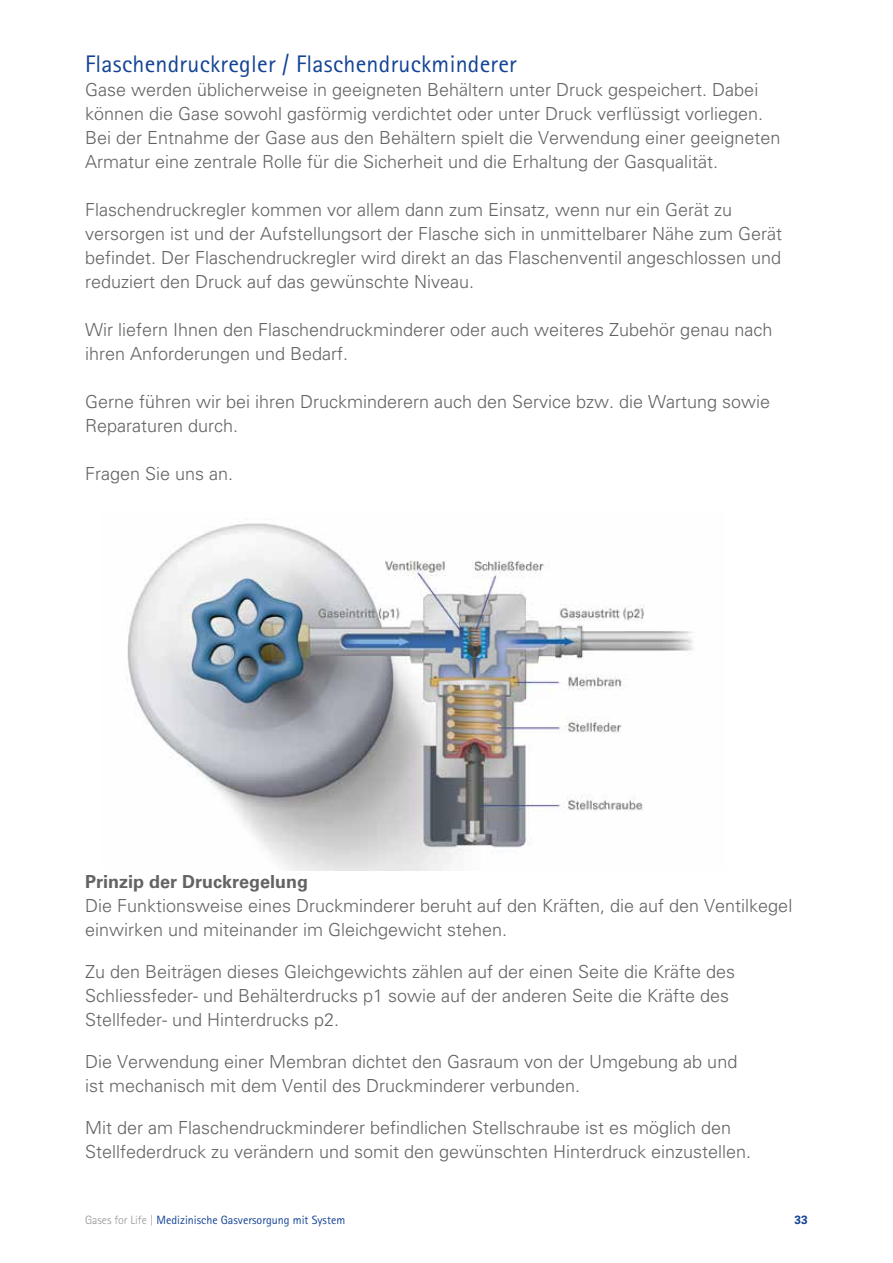
<style>
.page{position:relative;width:893px;height:1263px;background:#fff}
.page>*{position:absolute;margin:0;border:0;box-sizing:border-box;transform-origin:0 0}
.t1{font:24px "Rotis Sans Serif";letter-spacing:.01em;color:#134395}
.t2{font:300 18px/24px "Univers LTCE";color:#646363}
.t3{font:700 18px "Univers LTCE";color:#646363}
.t4{font:12px "Rotis Sans Serif";color:#134395}
.t5{font:700 12px "Univers LTCE";color:#134395}
.s1{font-weight:300;color:#929292}
</style>
<div class="page">
<img style="left:126px;top:523px;width:568px;height:347px">
<h1 class="t1" style="left:85px;top:50px;width:433px">Flaschendruckregler / Flaschendruckminderer</h1>
<p class="t2" style="left:85px;top:78px;width:697px">Gase werden üblicherweise in geeigneten Behältern unter Druck gespeichert. Dabei können die Gase sowohl gasförmig verdichtet oder unter Druck verflüssigt vorliegen.<br>Bei der Entnahme der Gase aus den Behältern spielt die Verwendung einer geeigneten Armatur eine zentrale Rolle für die Sicherheit und die Erhaltung der Gasqualität.</p>
<p class="t2" style="left:85px;top:198px;width:699px">Flaschendruckregler kommen vor allem dann zum Einsatz, wenn nur ein Gerät zu versorgen ist und der Aufstellungsort der Flasche sich in unmittelbarer Nähe zum Gerät befindet. Der Flaschendruckregler wird direkt an das Flaschenventil angeschlossen und reduziert den Druck auf das gewünschte Niveau.</p>
<p class="t2" style="left:85px;top:318px;width:689px">Wir liefern Ihnen den Flaschendruckminderer oder auch weiteres Zubehör genau nach ihren Anforderungen und Bedarf.</p>
<p class="t2" style="left:85px;top:390px;width:687px">Gerne führen wir bei ihren Druckminderern auch den Service bzw. die Wartung sowie<br>Reparaturen durch.</p>
<p class="t2" style="left:85px;top:462px;width:150px">Fragen Sie uns an.</p>
<p class="t3" style="left:85px;top:871px;width:225px">Prinzip der Druckregelung</p>
<p class="t2" style="left:85px;top:894px;width:709px">Die Funktionsweise eines Druckminderer beruht auf den Kräften, die auf den Ventilkegel einwirken und miteinander im Gleichgewicht stehen.</p>
<p class="t2" style="left:85px;top:960px;width:652px">Zu den Beiträgen dieses Gleichgewichts zählen auf der einen Seite die Kräfte des<br>Schliessfeder- und Behälterdrucks p1 sowie auf der anderen Seite die Kräfte des<br>Stellfeder- und Hinterdrucks p2.</p>
<p class="t2" style="left:85px;top:1050px;width:654px">Die Verwendung einer Membran dichtet den Gasraum von der Umgebung ab und ist mechanisch mit dem Ventil des Druckminderer verbunden.</p>
<p class="t2" style="left:85px;top:1116px;width:668px">Mit der am Flaschendruckminderer befindlichen Stellschraube ist es möglich den<br>Stellfederdruck zu verändern und somit den gewünschten Hinterdruck einzustellen.</p>
<p class="t4" style="left:85px;top:1213px;width:262px"><span class="s1">Gases for Life |</span> Medizinische Gasversorgung mit System</p>
<p class="t5" style="left:795px;top:1213px;width:15px">33</p>
</div>
